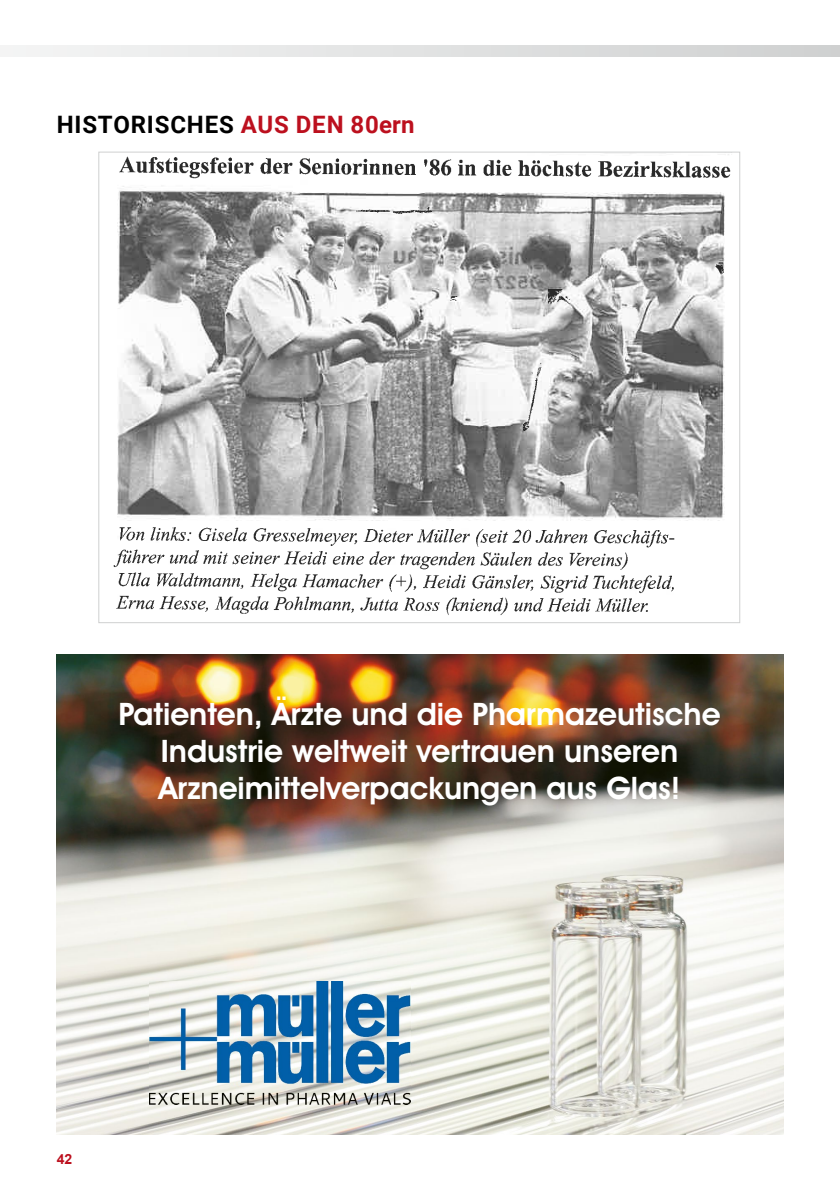
<style>
.page{position:relative;width:840px;height:1191px;background:#fff}
.page>*{position:absolute;margin:0;border:0;box-sizing:border-box;transform-origin:0 0}
.t1{font:700 31.2px/37px "Avant Garde Bk BT";color:#fff;text-align:center}
.t2{font:700 24px "Roboto";letter-spacing:.035em;color:#000}
.t3{font:700 14px "Arial";color:#bc101e}
.s1{color:#bc101e}
</style>
<div class="page">
<svg style="left:0;top:45px;width:839px;height:12px"></svg>
<img style="left:57px;top:654px;width:725px;height:480px">
<img style="left:149px;top:982px;width:261px;height:122px">
<img style="left:117px;top:154px;width:614px;height:99px">
<img style="left:113px;top:253px;width:612px;height:362px">
<img style="left:227px;top:512px;width:22px;height:5px">
<img style="left:523px;top:360px;width:21px;height:70px">
<img style="left:446px;top:297px;width:22px;height:7px">
<img style="left:548px;top:289px;width:33px;height:19px">
<img style="left:355px;top:205px;width:76px;height:11px">
<p class="t2" style="left:57px;top:108px;width:359px">HISTORISCHES <span class="s1">AUS DEN 80ern</span></p>
<p class="t1" style="left:118px;top:699px;width:603px">Patienten, Ärzte und die Pharmazeutische<br>Industrie weltweit vertrauen unseren<br>Arzneimittelverpackungen aus Glas!</p>
<p class="t3" style="left:57px;top:1149px;width:17px">42</p>
</div>
